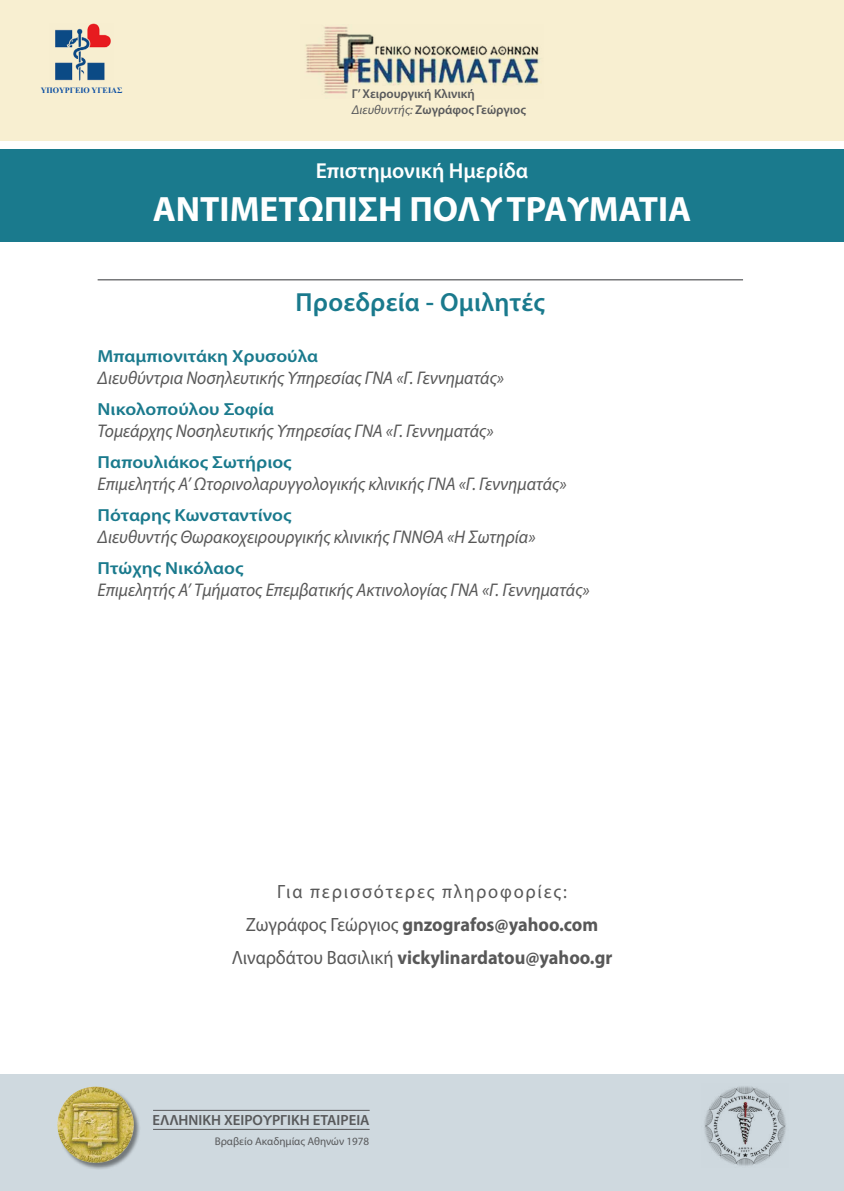
<style>
.page{position:relative;width:844px;height:1191px;background:#fff}
.page>*{position:absolute;margin:0;border:0;box-sizing:border-box;transform-origin:0 0}
.t1{font:700 35.18px "Myriad Pro";color:#fff}
.t2{font:600 26.25px "Myriad Pro";letter-spacing:.01em;color:#1a7a8d}
.t3{font:600 21.7px "Myriad Pro";color:#fff}
.t4{font:19.25px/33.1px "Myriad Pro";letter-spacing:.1em;color:#585858;text-align:center;scale:.95 1}
.t5{font:italic 18.38px "Myriad Pro";color:#585858;scale:.95 1}
.t6{font:600 17.5px "Myriad Pro";color:#1a7a8d;scale:1.1 1}
.t7{font:600 14.7px "Myriad Pro";color:#58595b}
.t8{font:600 12.78px/15.4px "Myriad Pro";color:#58595b}
.t9{font:11.03px "Myriad Pro";color:#58595b}
.t10{font:700 8.05px "Times New Roman";color:#0c4fa3}
.s1{font-weight:400;font-style:italic}
.s2{font-weight:700}
</style>
<div class="page">
<div style="left:0;top:1074px;width:843px;height:117px;background:#cfd9df"></div>
<img style="left:704px;top:1086px;width:82px;height:80px">
<div style="left:58px;top:1087px;width:83px;height:83px;background:#000;opacity:.45"></div>
<img style="left:57px;top:1086px;width:77px;height:76px;border-radius:38px">
<hr style="left:153px;top:1109px;width:216px;height:1px;background:#58595b">
<hr style="left:153px;top:1129px;width:216px;height:1px;background:#58595b">
<div style="left:0;top:149px;width:843px;height:92px;background:#1a7a8d"></div>
<div style="left:0;top:0;width:843px;height:141px;background:#f8efd1"></div>
<img style="left:55px;top:24px;width:56px;height:57px">
<img style="left:305px;top:26px;width:236px;height:68px">
<hr style="left:98px;top:279px;width:644px;height:1px;background:#636466">
<p class="t10" style="left:41px;top:84px;width:83px">ΥΠΟΥΡΓΕΙΟ ΥΓΕΙΑΣ</p>
<p class="t8" style="left:352px;top:86px;width:175px">Γ’ Χειρουργική Κλινική<br><span class="s1">Διευθυντής:</span> Ζωγράφος Γεώργιος</p>
<p class="t3" style="left:315px;top:157px;width:214px">Επιστημονική Ημερίδα</p>
<h1 class="t1" style="left:153px;top:187px;width:539px">ΑΝΤΙΜΕΤΩΠΙΣΗ ΠΟΛΥΤΡΑΥΜΑΤΙΑ</h1>
<h2 class="t2" style="left:295px;top:285px;width:251px">Προεδρεία - Ομιλητές</h2>
<p class="t6" style="left:98px;top:344px;width:202px">Μπαμπιονιτάκη Χρυσούλα</p>
<p class="t5" style="left:98px;top:366px;width:429px">Διευθύντρια Νοσηλευτικής Υπηρεσίας ΓΝΑ «Γ. Γεννηματάς»</p>
<p class="t6" style="left:98px;top:397px;width:162px">Νικολοπούλου Σοφία</p>
<p class="t5" style="left:98px;top:419px;width:418px">Τομεάρχης Νοσηλευτικής Υπηρεσίας ΓΝΑ «Γ. Γεννηματάς»</p>
<p class="t6" style="left:98px;top:450px;width:178px">Παπουλιάκος Σωτήριος</p>
<p class="t5" style="left:98px;top:472px;width:495px">Επιμελητής Α’ Ωτορινολαρυγγολογικής κλινικής ΓΝΑ «Γ. Γεννηματάς»</p>
<p class="t6" style="left:98px;top:503px;width:178px">Πόταρης Κωνσταντίνος</p>
<p class="t5" style="left:98px;top:525px;width:462px">Διευθυντής Θωρακοχειρουργικής κλινικής ΓΝΝΘΑ «Η Σωτηρία»</p>
<p class="t6" style="left:98px;top:556px;width:134px">Πτώχης Νικόλαος</p>
<p class="t5" style="left:98px;top:578px;width:519px">Επιμελητής Α’ Τμήματος Επεμβατικής Ακτινολογίας ΓΝΑ «Γ. Γεννηματάς»</p>
<p class="t4" style="left:231px;top:874px;width:402px">Για περισσότερες πληροφορίες:<br>Ζωγράφος Γεώργιος <span class="s2">gnzografos@yahoo.com<br></span>Λιναρδάτου Βασιλική <span class="s2">vickylinardatou@yahoo.gr</span></p>
<p class="t7" style="left:152px;top:1110px;width:219px">ΕΛΛΗΝΙΚΗ ΧΕΙΡΟΥΡΓΙΚΗ ΕΤΑΙΡΕΙΑ</p>
<p class="t9" style="left:215px;top:1134px;width:156px">Βραβείο Ακαδημίας Αθηνών 1978</p>
</div>
